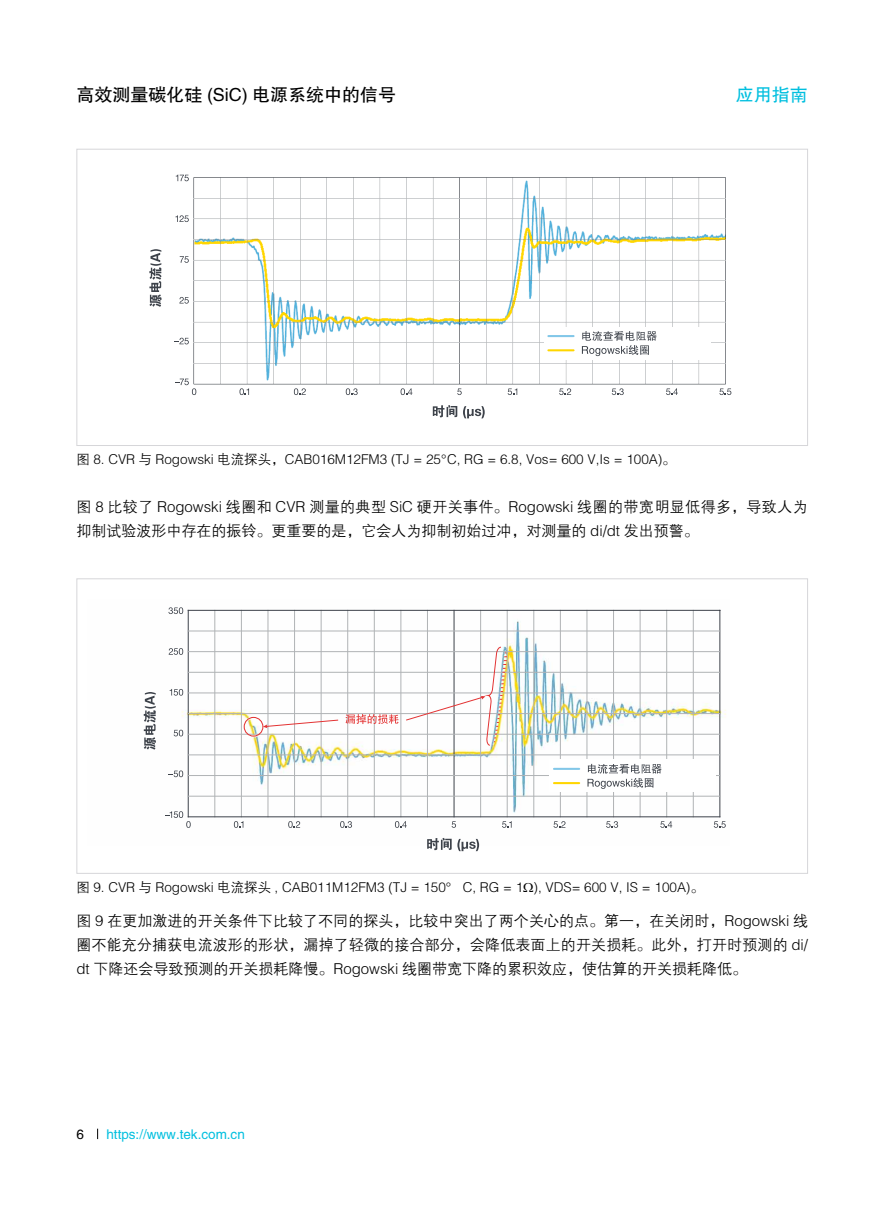
<style>
.page{position:relative;width:893px;height:1212px;background:#fff}
.page>*{position:absolute;margin:0;border:0;box-sizing:border-box;transform-origin:0 0}
.t1{font:18px "FZHTJW GB1 0";color:#000}
.t2{font:18px "FZHTJW GB1 0";color:#00bfdf}
.t3{font:15px/24px "FZZDXJW GB1 0";color:#000}
.t4{font:13.5px "FZZDXJW GB1 0";color:#000}
.t5{font:13.5px "FZHTJW GB1 0";color:#00bfdf}
.t6{font:13.5px "FZHTJW GB1 0";color:#000}
</style>
<div class="page">
<img style="left:174px;top:174px;width:558px;height:245px">
<img style="left:194px;top:178px;width:1px;height:201px">
<img style="left:220px;top:178px;width:1px;height:206px">
<img style="left:247px;top:178px;width:1px;height:206px">
<img style="left:273px;top:178px;width:1px;height:206px">
<img style="left:300px;top:178px;width:1px;height:206px">
<img style="left:327px;top:178px;width:1px;height:206px">
<img style="left:353px;top:178px;width:1px;height:206px">
<img style="left:380px;top:178px;width:1px;height:206px">
<img style="left:406px;top:178px;width:1px;height:206px">
<img style="left:433px;top:178px;width:1px;height:206px">
<img style="left:459px;top:178px;width:1px;height:206px">
<img style="left:486px;top:178px;width:1px;height:206px">
<img style="left:513px;top:178px;width:1px;height:206px">
<img style="left:539px;top:178px;width:1px;height:206px">
<img style="left:566px;top:178px;width:1px;height:206px">
<img style="left:592px;top:178px;width:1px;height:206px">
<img style="left:619px;top:178px;width:1px;height:206px">
<img style="left:646px;top:178px;width:1px;height:206px">
<img style="left:672px;top:178px;width:1px;height:206px">
<img style="left:699px;top:178px;width:1px;height:206px">
<img style="left:725px;top:178px;width:1px;height:206px">
<img style="left:194px;top:177px;width:532px;height:1px">
<img style="left:194px;top:198px;width:532px;height:1px">
<img style="left:194px;top:219px;width:532px;height:1px">
<img style="left:194px;top:239px;width:532px;height:1px">
<img style="left:194px;top:260px;width:532px;height:1px">
<img style="left:194px;top:281px;width:532px;height:1px">
<img style="left:194px;top:301px;width:532px;height:1px">
<img style="left:194px;top:322px;width:532px;height:1px">
<img style="left:194px;top:342px;width:532px;height:1px">
<img style="left:194px;top:363px;width:532px;height:1px">
<img style="left:196px;top:384px;width:530px;height:1px">
<div style="left:544px;top:327px;width:166px;height:32px;background:#fff"></div>
<svg style="left:176px;top:175px;width:13px;height:6px"></svg>
<svg style="left:175px;top:215px;width:14px;height:7px"></svg>
<svg style="left:180px;top:256px;width:9px;height:7px"></svg>
<svg style="left:179px;top:297px;width:10px;height:7px"></svg>
<svg style="left:175px;top:338px;width:14px;height:6px"></svg>
<svg style="left:149px;top:249px;width:13px;height:58px"></svg>
<svg style="left:433px;top:405px;width:24px;height:12px"></svg>
<svg style="left:463px;top:406px;width:22px;height:12px"></svg>
<svg style="left:582px;top:331px;width:75px;height:25px"></svg>
<svg style="left:175px;top:379px;width:21px;height:16px"></svg>
<svg style="left:240px;top:388px;width:9px;height:7px"></svg>
<svg style="left:294px;top:388px;width:12px;height:7px"></svg>
<svg style="left:346px;top:388px;width:12px;height:7px"></svg>
<svg style="left:401px;top:388px;width:11px;height:7px"></svg>
<svg style="left:457px;top:388px;width:5px;height:7px"></svg>
<svg style="left:508px;top:388px;width:9px;height:7px"></svg>
<svg style="left:559px;top:388px;width:12px;height:7px"></svg>
<svg style="left:612px;top:388px;width:12px;height:7px"></svg>
<svg style="left:666px;top:388px;width:12px;height:7px"></svg>
<svg style="left:719px;top:388px;width:12px;height:7px"></svg>
<hr style="left:548px;top:335px;width:26px;height:2px;background:#82c7e8">
<hr style="left:548px;top:349px;width:26px;height:2px;background:#ffd600">
<img style="left:143px;top:609px;width:583px;height:237px">
<hr style="left:188px;top:610px;width:1px;height:207px;background:#3d424a">
<hr style="left:215px;top:610px;width:1px;height:207px;background:#b0b3b5">
<hr style="left:241px;top:610px;width:1px;height:207px;background:#b0b3b5">
<hr style="left:268px;top:610px;width:1px;height:207px;background:#b0b3b5">
<hr style="left:294px;top:610px;width:1px;height:207px;background:#b0b3b5">
<hr style="left:321px;top:610px;width:1px;height:207px;background:#b0b3b5">
<hr style="left:347px;top:610px;width:1px;height:207px;background:#b0b3b5">
<hr style="left:374px;top:610px;width:1px;height:207px;background:#b0b3b5">
<hr style="left:401px;top:610px;width:1px;height:207px;background:#b0b3b5">
<hr style="left:427px;top:610px;width:1px;height:207px;background:#b0b3b5">
<hr style="left:454px;top:610px;width:1px;height:207px;background:#3d424a">
<hr style="left:480px;top:610px;width:1px;height:207px;background:#b0b3b5">
<hr style="left:507px;top:610px;width:1px;height:207px;background:#b0b3b5">
<hr style="left:534px;top:610px;width:1px;height:207px;background:#b0b3b5">
<hr style="left:560px;top:610px;width:1px;height:207px;background:#b0b3b5">
<hr style="left:587px;top:610px;width:1px;height:207px;background:#b0b3b5">
<hr style="left:613px;top:610px;width:1px;height:207px;background:#b0b3b5">
<hr style="left:640px;top:610px;width:1px;height:207px;background:#b0b3b5">
<hr style="left:666px;top:610px;width:1px;height:207px;background:#b0b3b5">
<hr style="left:693px;top:610px;width:1px;height:207px;background:#b0b3b5">
<hr style="left:720px;top:610px;width:1px;height:207px;background:#3d424a">
<hr style="left:188px;top:610px;width:532px;height:1px;background:#3d424a">
<hr style="left:188px;top:631px;width:532px;height:1px;background:#b0b3b5">
<hr style="left:188px;top:651px;width:532px;height:1px;background:#b0b3b5">
<hr style="left:188px;top:672px;width:532px;height:1px;background:#b0b3b5">
<hr style="left:188px;top:693px;width:532px;height:1px;background:#b0b3b5">
<hr style="left:188px;top:713px;width:532px;height:1px;background:#b0b3b5">
<hr style="left:188px;top:734px;width:532px;height:1px;background:#b0b3b5">
<hr style="left:188px;top:754px;width:532px;height:1px;background:#b0b3b5">
<hr style="left:188px;top:775px;width:532px;height:1px;background:#b0b3b5">
<hr style="left:188px;top:796px;width:532px;height:1px;background:#b0b3b5">
<hr style="left:188px;top:816px;width:532px;height:1px;background:#3d424a">
<div style="left:549px;top:760px;width:167px;height:32px;background:#fff"></div>
<svg style="left:168px;top:607px;width:15px;height:7px"></svg>
<svg style="left:169px;top:648px;width:14px;height:7px"></svg>
<svg style="left:170px;top:689px;width:13px;height:7px"></svg>
<svg style="left:174px;top:730px;width:9px;height:6px"></svg>
<svg style="left:168px;top:770px;width:15px;height:7px"></svg>
<svg style="left:144px;top:692px;width:12px;height:58px"></svg>
<svg style="left:427px;top:838px;width:52px;height:13px"></svg>
<svg style="left:587px;top:764px;width:74px;height:25px"></svg>
<svg style="left:346px;top:714px;width:52px;height:10px"></svg>
<svg style="left:165px;top:811px;width:26px;height:17px"></svg>
<svg style="left:234px;top:821px;width:9px;height:7px"></svg>
<svg style="left:288px;top:821px;width:12px;height:7px"></svg>
<svg style="left:340px;top:821px;width:12px;height:7px"></svg>
<svg style="left:395px;top:821px;width:12px;height:7px"></svg>
<svg style="left:452px;top:821px;width:4px;height:7px"></svg>
<svg style="left:502px;top:821px;width:10px;height:7px"></svg>
<svg style="left:554px;top:821px;width:11px;height:7px"></svg>
<svg style="left:606px;top:821px;width:12px;height:7px"></svg>
<svg style="left:660px;top:821px;width:12px;height:7px"></svg>
<svg style="left:714px;top:821px;width:12px;height:7px"></svg>
<hr style="left:554px;top:768px;width:25px;height:2px;background:#82c7e8">
<div style="left:244px;top:717px;width:19px;height:19px;border:1px solid #e33333;border-radius:50%"></div>
<svg style="left:263px;top:719px;width:76px;height:9px"></svg>
<svg style="left:405px;top:647px;width:102px;height:101px"></svg>
<hr style="left:554px;top:782px;width:25px;height:2px;background:#ffd600">
<p class="t1" style="left:76px;top:84px;width:321px">高效测量碳化硅 (SiC) 电源系统中的信号</p>
<p class="t2" style="left:736px;top:84px;width:73px">应用指南</p>
<p class="t4" style="left:76px;top:452px;width:601px">图 8. CVR 与 Rogowski 电流探头，CAB016M12FM3 (TJ = 25°C, RG = 6.8, Vos= 600 V,Is = 100A)。</p>
<p class="t3" style="left:76px;top:495px;width:733px">图 8 比较了 Rogowski 线圈和 CVR 测量的典型 SiC 硬开关事件。Rogowski 线圈的带宽明显低得多，导致人为抑制试验波形中存在的振铃。更重要的是，它会人为抑制初始过冲，对测量的 di/dt 发出预警。</p>
<p class="t4" style="left:76px;top:880px;width:629px">图 9. CVR 与 Rogowski 电流探头 , CAB011M12FM3 (TJ = 150° C, RG = 1 ), VDS= 600 V, IS = 100A)。</p>
<p class="t3" style="left:76px;top:909px;width:733px;text-align:justify">图 9 在更加激进的开关条件下比较了不同的探头，比较中突出了两个关心的点。第一，在关闭时，Rogowski 线圈不能充分捕获电流波形的形状，漏掉了轻微的接合部分，会降低表面上的开关损耗。此外，打开时预测的 di/ dt 下降还会导致预测的开关损耗降慢。Rogowski 线圈带宽下降的累积效应，使估算的开关损耗降低。</p>
<p class="t6" style="left:76px;top:1126px;width:9px">6</p>
<p class="t5" style="left:106px;top:1126px;width:140px">https://www.tek.com.cn</p>
</div>
